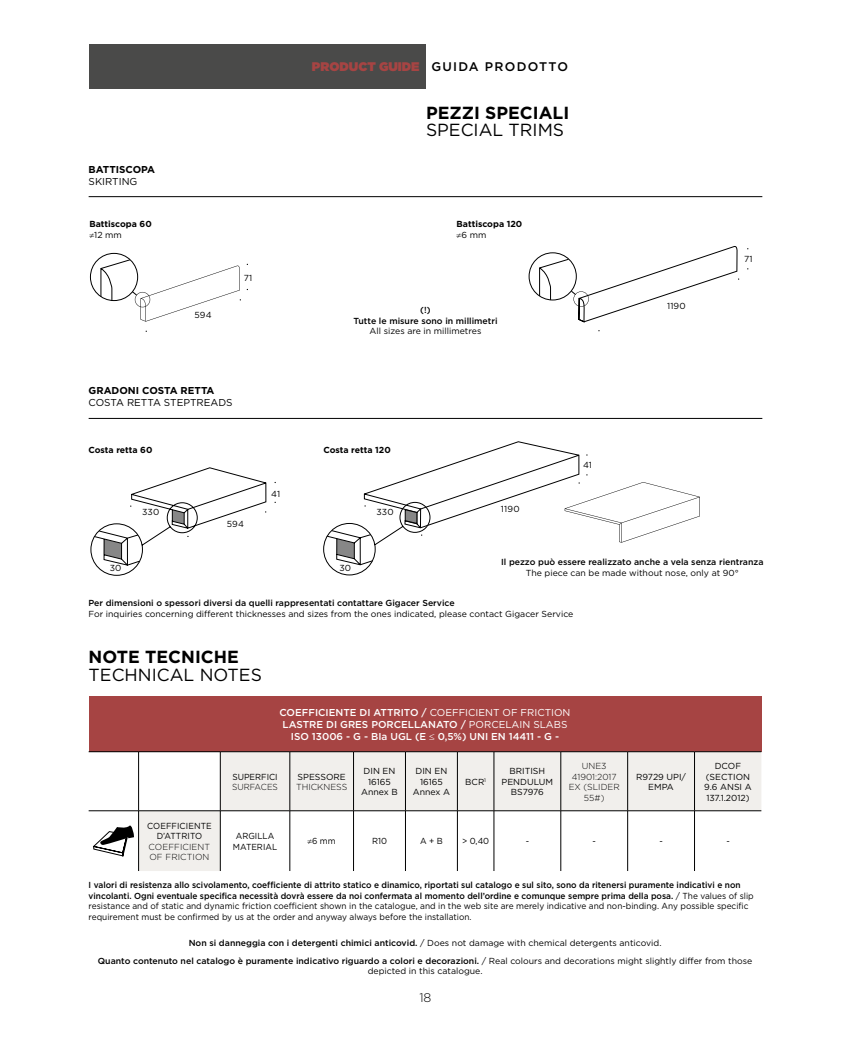
<style>
.page{position:relative;width:851px;height:1063px;background:#fff}
.page>*{position:absolute;margin:0;border:0;box-sizing:border-box;transform-origin:0 0}
.t1{font:17.5px "Gotham";color:#000}
.t2{font:700 17.5px "Gotham";color:#000}
.t3{font:500 12.5px "Gotham";letter-spacing:.1em;color:#000}
.t4{font:300 12.5px "Gotham";color:#000}
.t5{font:500 10px/12px "Gotham";color:#fff;text-align:center}
.t6{font:10px "Gotham";color:#000}
.t7{font:700 10px "Gotham";color:#000}
.t8{font:500 8.75px/10.5px "Gotham";color:#000;scale:.95 1}
.t9{font:500 8.75px/10.5px "Gotham";color:#000;text-align:center}
.t10{font:8.75px/10.5px "Gotham";color:#000;text-align:center}
.t11{font:8.75px/10.5px "Gotham";color:#000;text-align:center;scale:.95 1}
.t12{font:700 8.75px/10.5px "Gotham";color:#000}
.t13{font:300 8.75px/10.5px "Gotham";color:#000;text-align:center}
.t14{font:300 8.75px "Gotham";color:#000;scale:.95 1}
.s1{font-weight:400}
.s2{font-weight:900;color:#a64443}
</style>
<div class="page">
<div style="left:89px;top:697px;width:672px;height:55px;background:#a64443"></div>
<svg style="left:139px;top:753px;width:622px;height:118px;fill:#f1efec"></svg>
<hr style="left:89px;top:752px;width:50px;height:1px;background:#000">
<hr style="left:139px;top:752px;width:81px;height:1px;background:#000">
<hr style="left:220px;top:752px;width:70px;height:1px;background:#000">
<hr style="left:290px;top:752px;width:63px;height:1px;background:#000">
<hr style="left:353px;top:752px;width:52px;height:1px;background:#000">
<hr style="left:405px;top:752px;width:52px;height:1px;background:#000">
<hr style="left:457px;top:752px;width:37px;height:1px;background:#000">
<hr style="left:494px;top:752px;width:66px;height:1px;background:#000">
<hr style="left:560px;top:752px;width:67px;height:1px;background:#000">
<hr style="left:627px;top:752px;width:67px;height:1px;background:#000">
<hr style="left:694px;top:752px;width:67px;height:1px;background:#000">
<hr style="left:138px;top:811px;width:1px;height:60px;background:#000">
<hr style="left:89px;top:811px;width:50px;height:1px;background:#000">
<hr style="left:139px;top:811px;width:81px;height:1px;background:#000">
<hr style="left:405px;top:811px;width:1px;height:60px;background:#000">
<hr style="left:457px;top:811px;width:1px;height:60px;background:#000">
<hr style="left:493px;top:811px;width:1px;height:60px;background:#000">
<hr style="left:560px;top:811px;width:1px;height:60px;background:#000">
<hr style="left:627px;top:811px;width:1px;height:60px;background:#000">
<hr style="left:694px;top:811px;width:1px;height:60px;background:#000">
<hr style="left:220px;top:811px;width:70px;height:1px;background:#000">
<hr style="left:220px;top:811px;width:1px;height:60px;background:#000">
<hr style="left:290px;top:811px;width:63px;height:1px;background:#000">
<hr style="left:289px;top:811px;width:1px;height:60px;background:#000">
<hr style="left:353px;top:811px;width:1px;height:60px;background:#000">
<hr style="left:138px;top:752px;width:1px;height:59px;background:#000">
<hr style="left:220px;top:752px;width:1px;height:59px;background:#000">
<hr style="left:289px;top:752px;width:1px;height:59px;background:#000">
<hr style="left:353px;top:752px;width:1px;height:59px;background:#000">
<hr style="left:405px;top:752px;width:1px;height:59px;background:#000">
<hr style="left:457px;top:752px;width:1px;height:59px;background:#000">
<hr style="left:493px;top:752px;width:1px;height:59px;background:#000">
<hr style="left:560px;top:752px;width:1px;height:59px;background:#000">
<hr style="left:627px;top:752px;width:1px;height:59px;background:#000">
<hr style="left:694px;top:752px;width:1px;height:59px;background:#000">
<hr style="left:353px;top:811px;width:52px;height:1px;background:#000">
<hr style="left:405px;top:811px;width:52px;height:1px;background:#000">
<hr style="left:457px;top:811px;width:37px;height:1px;background:#000">
<hr style="left:494px;top:811px;width:66px;height:1px;background:#000">
<hr style="left:560px;top:811px;width:67px;height:1px;background:#000">
<hr style="left:627px;top:811px;width:67px;height:1px;background:#000">
<hr style="left:694px;top:811px;width:67px;height:1px;background:#000">
<svg style="left:93px;top:825px;width:41px;height:32px"></svg>
<div style="left:89px;top:44px;width:336px;height:45px;background:#4a4a49"></div>
<hr style="left:89px;top:196px;width:673px;height:1px;background:#000">
<div style="left:90px;top:253px;width:48px;height:48px;border:1px solid #000;border-radius:50%"></div>
<svg style="left:100px;top:259px;width:141px;height:63px"></svg>
<svg style="left:538px;top:196px;width:201px;height:127px"></svg>
<svg style="left:90px;top:467px;width:176px;height:109px"></svg>
<svg style="left:323px;top:441px;width:376px;height:135px"></svg>
<hr style="left:89px;top:418px;width:673px;height:1px;background:#000">
<p class="t7" style="left:89px;top:162px;width:68px">BATTISCOPA</p>
<p class="t6" style="left:89px;top:175px;width:50px">SKIRTING</p>
<p class="t12" style="left:89px;top:219px;width:64px">Battiscopa 60 ≠<span class="s1">12 mm</span></p>
<p class="t10" style="left:194px;top:310px;width:19px">594</p>
<p class="t10" style="left:244px;top:272px;width:10px">71</p>
<h2 class="t3" style="left:312px;top:58px;width:257px"><span class="s2">PRODUCT GUIDE</span> GUIDA PRODOTTO</h2>
<h1 class="t2" style="left:426px;top:101px;width:145px">PEZZI SPECIALI</h1>
<h1 class="t1" style="left:426px;top:119px;width:140px">SPECIAL TRIMS</h1>
<p class="t12" style="left:456px;top:219px;width:67px">Battiscopa 120 ≠<span class="s1">6 mm</span></p>
<p class="t9" style="left:353px;top:305px;width:146px">(!)<br>Tutte le misure sono in millimetri</p>
<p class="t10" style="left:369px;top:326px;width:113px">All sizes are in millimetres</p>
<p class="t7" style="left:89px;top:384px;width:127px">GRADONI COSTA RETTA</p>
<p class="t6" style="left:89px;top:396px;width:145px">COSTA RETTA STEPTREADS</p>
<p class="t12" style="left:88px;top:445px;width:66px">Costa retta 60</p>
<p class="t12" style="left:323px;top:444px;width:69px">Costa retta 120</p>
<p class="t10" style="left:142px;top:506px;width:19px">330</p>
<p class="t10" style="left:227px;top:518px;width:19px">594</p>
<p class="t10" style="left:271px;top:488px;width:11px">41</p>
<p class="t10" style="left:376px;top:506px;width:19px">330</p>
<p class="t10" style="left:501px;top:504px;width:20px">1190</p>
<p class="t10" style="left:583px;top:459px;width:11px">41</p>
<p class="t10" style="left:667px;top:300px;width:20px">1190</p>
<p class="t10" style="left:744px;top:254px;width:10px">71</p>
<p class="t10" style="left:110px;top:563px;width:13px">30</p>
<p class="t10" style="left:339px;top:562px;width:13px">30</p>
<p class="t9" style="left:501px;top:557px;width:264px">Il pezzo può essere realizzato anche a vela senza rientranza</p>
<p class="t10" style="left:525px;top:567px;width:214px">The piece can be made without nose, only at 90°</p>
<p class="t9" style="left:88px;top:598px;width:368px">Per dimensioni o spessori diversi da quelli rappresentati contattare Gigacer Service</p>
<p class="t10" style="left:88px;top:608px;width:486px">For inquiries concerning different thicknesses and sizes from the ones indicated, please contact Gigacer Service</p>
<h1 class="t2" style="left:89px;top:645px;width:152px">NOTE TECNICHE</h1>
<h1 class="t1" style="left:89px;top:663px;width:175px">TECHNICAL NOTES</h1>
<p class="t5" style="left:279px;top:707px;width:292px">COEFFICIENTE DI ATTRITO / <span class="s1">COEFFICIENT OF FRICTION<br></span>LASTRE DI GRES PORCELLANATO / <span class="s1">PORCELAIN SLABS<br></span>ISO 13006 - G - BIa UGL (E ≤ 0,5%) UNI EN 14411 - G -</p>
<p class="t11" style="left:232px;top:771px;width:49px">SUPERFICI</p>
<p class="t14" style="left:232px;top:781px;width:50px">SURFACES</p>
<p class="t10" style="left:297px;top:771px;width:50px">SPESSORE</p>
<p class="t13" style="left:296px;top:781px;width:53px">THICKNESS</p>
<p class="t10" style="left:361px;top:766px;width:38px">DIN EN<br>16165<br>Annex B</p>
<p class="t10" style="left:413px;top:766px;width:39px">DIN EN<br>16165<br>Annex A</p>
<p class="t10" style="left:465px;top:776px;width:22px">BCR<sup>1</sup></p>
<p class="t10" style="left:501px;top:766px;width:53px">BRITISH<br>PENDULUM<br>BS7976</p>
<p class="t13" style="left:568px;top:760px;width:53px">UNE3<br>41901:2017<br>EX (SLIDER<br>55#)</p>
<p class="t10" style="left:636px;top:771px;width:51px">R9729 UPI/<br>EMPA</p>
<p class="t10" style="left:704px;top:760px;width:49px">DCOF (SECTION<br>9.6 ANSI A<br>137.1.2012)</p>
<p class="t11" style="left:147px;top:820px;width:69px">COEFFICIENTE<br>D’ATTRITO</p>
<p class="t13" style="left:149px;top:841px;width:63px;text-align:left">COEFFICIENT<br>OF FRICTION</p>
<p class="t11" style="left:233px;top:831px;width:48px">ARGILLA<br>MATERIAL</p>
<p class="t11" style="left:307px;top:836px;width:31px">≠6 mm</p>
<p class="t11" style="left:372px;top:836px;width:17px">R10</p>
<p class="t11" style="left:420px;top:836px;width:25px">A + B</p>
<p class="t11" style="left:462px;top:836px;width:30px">&gt; 0,40</p>
<p class="t11" style="left:525px;top:836px;width:5px">-</p>
<p class="t11" style="left:592px;top:836px;width:5px">-</p>
<p class="t11" style="left:659px;top:836px;width:5px">-</p>
<p class="t11" style="left:726px;top:836px;width:5px">-</p>
<p class="t8" style="left:89px;top:880px;width:701px">I valori di resistenza allo scivolamento, coefficiente di attrito statico e dinamico, riportati sul catalogo e sul sito, sono da ritenersi puramente indicativi e non vincolanti. Ogni eventuale specifica necessità dovrà essere da noi confermata al momento dell’ordine e comunque sempre prima della posa. <span class="s1">/ The values of slip resistance and of static and dynamic friction coefficient shown in the catalogue, and in the web site are merely indicative and non-binding. Any possible specific requirement must be confirmed by us at the order and anyway always before the installation.</span></p>
<p class="t9" style="left:98px;top:934px;width:656px;line-height:17.6px">Non si danneggia con i detergenti chimici anticovid. <span class="s1">/ Does not damage with chemical detergents anticovid.<br></span>Quanto contenuto nel catalogo è puramente indicativo riguardo a colori e decorazioni. <span class="s1">/ Real colours and decorations might slightly differ from those</span></p>
<p class="t10" style="left:368px;top:966px;width:116px">depicted in this catalogue.</p>
<h2 class="t4" style="left:419px;top:990px;width:14px">18</h2>
</div>
